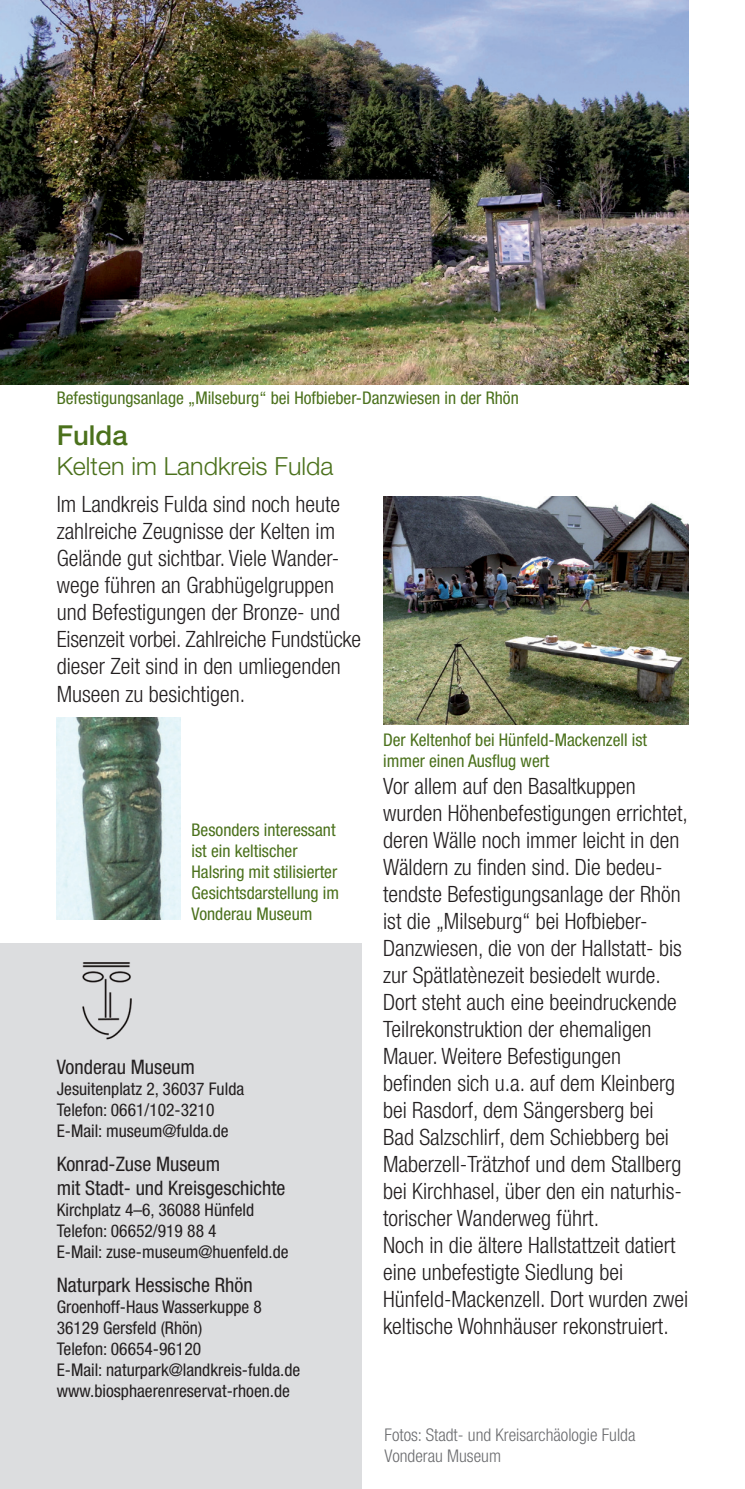
<style>
.page{position:relative;width:745px;height:1489px;background:#fff}
.page>*{position:absolute;margin:0;border:0;box-sizing:border-box;transform-origin:0 0}
.t1{font:500 27.5px "Helvetica Neue LT Pro";color:#4b711c}
.t2{font:300 25px "Helvetica Neue LT Pro";color:#4b711c}
.t3{font:300 condensed 22.5px/27px "Helvetica Neue LT Pro";color:#231f20}
.t4{font:condensed 20px/24px "Helvetica Neue LT Pro";color:#231f20}
.t5{font:condensed 17.5px/21px "Helvetica Neue LT Pro";color:#231f20}
.t6{font:condensed 17.5px/21px "Helvetica Neue LT Pro";color:#4b711c}
.t7{font:300 condensed 17.5px/21px "Helvetica Neue LT Pro";color:#6c6d70}
</style>
<div class="page">
<img style="left:383px;top:496px;width:304px;height:228px">
<div style="left:0;top:943px;width:361px;height:545px;background:#dcdddf"></div>
<img style="left:0;top:0;width:687px;height:384px">
<img style="left:82px;top:962px;width:50px;height:78px">
<img style="left:57px;top:718px;width:124px;height:201px">
<p class="t6" style="left:57px;top:387px;width:463px">Befestigungsanlage „Milseburg“ bei Hofbieber-Danzwiesen in der Rhön</p>
<p class="t1" style="left:57px;top:419px;width:72px">Fulda</p>
<p class="t2" style="left:57px;top:451px;width:278px">Kelten im Landkreis Fulda</p>
<p class="t3" style="left:57px;top:490px;width:306px">Im Landkreis Fulda sind noch heute zahlreiche Zeugnisse der Kelten im Gelände gut sichtbar. Viele Wander&shy;wege führen an Grabhügelgruppen und Befestigungen der Bronze- und Eisenzeit vorbei. Zahlreiche Fundstücke dieser Zeit sind in den umliegenden Museen zu besichtigen.</p>
<p class="t6" style="left:191px;top:819px;width:149px">Besonders interessant ist ein keltischer<br>Halsring mit stilisierter<br>Gesichtsdarstellung im<br>Vonderau Museum</p>
<p class="t4" style="left:57px;top:1054px;width:140px">Vonderau Museum</p>
<p class="t5" style="left:57px;top:1077px;width:189px">Jesuitenplatz 2, 36037 Fulda<br>Telefon: 0661/102-3210<br>E-Mail: museum@fulda.de</p>
<p class="t4" style="left:57px;top:1151px;width:230px">Konrad-Zuse Museum<br>mit Stadt- und Kreisgeschichte</p>
<p class="t5" style="left:57px;top:1198px;width:233px">Kirchplatz 4–6, 36088 Hünfeld<br>Telefon: 06652/919 88 4<br>E-Mail: zuse-museum@huenfeld.de</p>
<p class="t4" style="left:57px;top:1272px;width:197px">Naturpark Hessische Rhön</p>
<p class="t5" style="left:57px;top:1295px;width:245px">Groenhoff-Haus Wasserkuppe 8<br>36129 Gersfeld (Rhön)<br>Telefon: 06654-96120<br>E-Mail: naturpark@landkreis-fulda.de www.biosphaerenreservat-rhoen.de</p>
<p class="t6" style="left:383px;top:729px;width:265px">Der Keltenhof bei Hünfeld-Mackenzell ist immer einen Ausflug wert</p>
<p class="t3" style="left:383px;top:772px;width:306px">Vor allem auf den Basaltkuppen wurden Höhenbefestigungen errichtet, deren Wälle noch immer leicht in den Wäldern zu finden sind. Die bedeu&shy;tendste Befestigungsanlage der Rhön ist die „Milseburg“ bei Hofbieber-Danzwiesen, die von der Hallstatt- bis zur Spätlatènezeit besiedelt wurde.<br>Dort steht auch eine beeindruckende Teilrekonstruktion der ehemaligen Mauer. Weitere Befestigungen befinden sich u.a. auf dem Kleinberg bei Rasdorf, dem Sängersberg bei Bad Salzschlirf, dem Schiebberg bei Maberzell-Trätzhof und dem Stallberg bei Kirchhasel, über den ein naturhis&shy;torischer Wanderweg führt.<br>Noch in die ältere Hallstattzeit datiert eine unbefestigte Siedlung bei Hünfeld-Mackenzell. Dort wurden zwei keltische Wohnhäuser rekonstruiert.</p>
<p class="t7" style="left:384px;top:1423px;width:252px">Fotos: Stadt- und Kreisarchäologie Fulda<br>Vonderau Museum</p>
</div>
